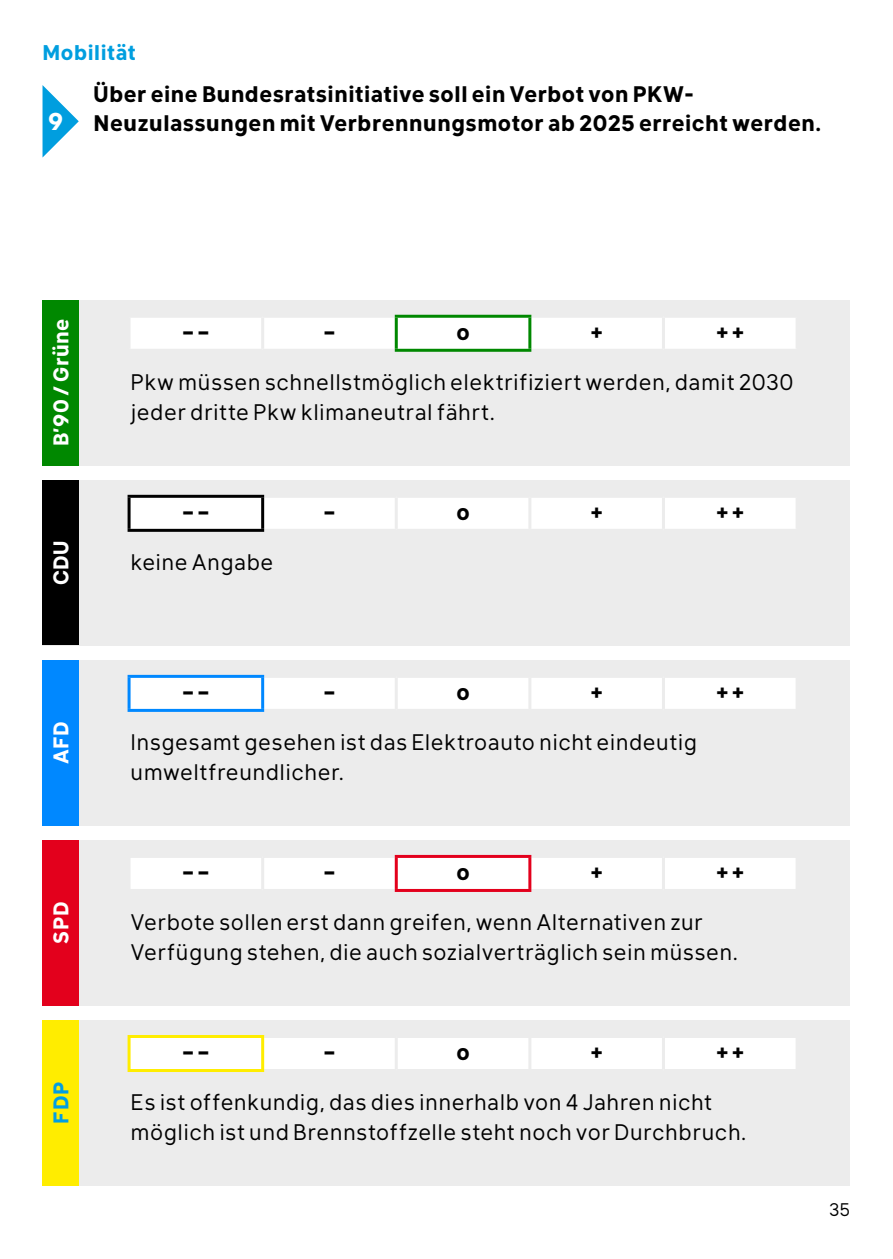
<style>
.page{position:relative;width:893px;height:1259px;background:#fff}
.page>*{position:absolute;margin:0;border:0;box-sizing:border-box;transform-origin:0 0}
.t1{font:700 24px "Klima";color:#fff}
.t2{font:22.2px/30px "Klima";letter-spacing:.025em;color:#000}
.t3{font:700 22.2px "Klima";letter-spacing:.025em;color:#000}
.t4{font:700 21px "Klima";letter-spacing:.02em;color:#fff}
.t5{font:700 21px "Klima";letter-spacing:.025em;color:#009edf}
.t6{font:700 21px "Klima";color:#009ee3}
.t7{font:18px "Klima";color:#000}
</style>
<div class="page">
<div style="left:43px;top:1020px;width:807px;height:165px;background:#ececec"></div>
<div style="left:131px;top:1038px;width:665px;height:31px;background:#fff"></div>
<hr style="left:395px;top:1038px;width:3px;height:31px;background:#ececec">
<hr style="left:528px;top:1038px;width:3px;height:31px;background:#ececec">
<hr style="left:662px;top:1038px;width:3px;height:31px;background:#ececec">
<hr style="left:128px;top:1035px;width:136px;height:3px;background:#ffed00">
<hr style="left:128px;top:1038px;width:3px;height:31px;background:#ffed00">
<hr style="left:261px;top:1038px;width:3px;height:31px;background:#ffed00">
<hr style="left:128px;top:1069px;width:136px;height:3px;background:#ffed00">
<div style="left:43px;top:840px;width:807px;height:165px;background:#ececec"></div>
<div style="left:131px;top:858px;width:665px;height:31px;background:#fff"></div>
<hr style="left:261px;top:858px;width:3px;height:31px;background:#ececec">
<hr style="left:662px;top:858px;width:3px;height:31px;background:#ececec">
<hr style="left:395px;top:855px;width:136px;height:3px;background:#e3001c">
<hr style="left:395px;top:858px;width:3px;height:31px;background:#e3001c">
<hr style="left:528px;top:858px;width:3px;height:31px;background:#e3001c">
<hr style="left:395px;top:889px;width:136px;height:3px;background:#e3001c">
<div style="left:43px;top:660px;width:807px;height:165px;background:#ececec"></div>
<div style="left:131px;top:678px;width:665px;height:31px;background:#fff"></div>
<hr style="left:395px;top:678px;width:3px;height:31px;background:#ececec">
<hr style="left:528px;top:678px;width:3px;height:31px;background:#ececec">
<hr style="left:662px;top:678px;width:3px;height:31px;background:#ececec">
<hr style="left:128px;top:675px;width:136px;height:3px;background:#08f">
<hr style="left:128px;top:678px;width:3px;height:31px;background:#08f">
<hr style="left:261px;top:678px;width:3px;height:31px;background:#08f">
<hr style="left:128px;top:709px;width:136px;height:3px;background:#08f">
<div style="left:43px;top:480px;width:807px;height:165px;background:#ececec"></div>
<div style="left:131px;top:498px;width:665px;height:31px;background:#fff"></div>
<hr style="left:662px;top:498px;width:3px;height:31px;background:#ececec">
<hr style="left:528px;top:498px;width:3px;height:31px;background:#ececec">
<hr style="left:395px;top:498px;width:3px;height:31px;background:#ececec">
<hr style="left:128px;top:495px;width:136px;height:3px;background:#000">
<hr style="left:128px;top:498px;width:3px;height:31px;background:#000">
<hr style="left:261px;top:498px;width:3px;height:31px;background:#000">
<hr style="left:128px;top:529px;width:136px;height:3px;background:#000">
<div style="left:43px;top:300px;width:807px;height:165px;background:#ececec"></div>
<div style="left:131px;top:318px;width:665px;height:31px;background:#fff"></div>
<hr style="left:261px;top:318px;width:3px;height:31px;background:#ececec">
<hr style="left:662px;top:318px;width:3px;height:31px;background:#ececec">
<hr style="left:395px;top:315px;width:136px;height:3px;background:#080">
<hr style="left:395px;top:318px;width:3px;height:31px;background:#080">
<hr style="left:528px;top:318px;width:3px;height:31px;background:#080">
<hr style="left:395px;top:349px;width:136px;height:3px;background:#080">
<svg style="left:43px;top:85px;width:36px;height:72px"></svg>
<div style="left:43px;top:660px;width:36px;height:165px;background:#08f"></div>
<div style="left:43px;top:481px;width:36px;height:164px;background:#000"></div>
<div style="left:43px;top:840px;width:36px;height:165px;background:#e3001c"></div>
<div style="left:43px;top:1020px;width:36px;height:165px;background:#ffed00"></div>
<div style="left:43px;top:300px;width:36px;height:165px;background:#080"></div>
<hr style="left:0;top:0;width:1px;height:1259px;background:#000">
<p class="t5" style="left:43px;top:34px;width:95px">Mobilität</p>
<p class="t3" style="left:94px;top:75px;width:602px">Über eine Bundesratsinitiative soll ein Verbot von PKW-</p>
<p class="t1" style="left:48px;top:100px;width:17px">9</p>
<p class="t3" style="left:94px;top:103px;width:729px">Neuzulassungen mit Verbrennungsmotor ab 2025 erreicht werden.</p>
<p class="t4" style="left:43px;top:446px;width:129px;rotate:-90deg">B’90 / Grüne</p>
<p class="t4" style="left:43px;top:585px;width:46px;rotate:-90deg">CDU</p>
<p class="t4" style="left:43px;top:764px;width:44px;rotate:-90deg">AFD</p>
<p class="t4" style="left:43px;top:944px;width:45px;rotate:-90deg">SPD</p>
<p class="t6" style="left:43px;top:1124px;width:44px;rotate:-90deg">FDP</p>
<p class="t3" style="left:182px;top:313px;width:30px">––</p>
<p class="t3" style="left:323px;top:313px;width:14px">–</p>
<p class="t3" style="left:456px;top:313px;width:15px">o</p>
<p class="t3" style="left:590px;top:313px;width:15px">+</p>
<p class="t3" style="left:715px;top:313px;width:31px">++</p>
<p class="t2" style="left:131px;top:365px;width:664px">Pkw müssen schnellstmöglich elektrifiziert werden, damit 2030 jeder dritte Pkw klimaneutral fährt.</p>
<p class="t3" style="left:182px;top:493px;width:30px">––</p>
<p class="t3" style="left:323px;top:493px;width:14px">–</p>
<p class="t3" style="left:456px;top:493px;width:15px">o</p>
<p class="t3" style="left:590px;top:493px;width:15px">+</p>
<p class="t3" style="left:715px;top:493px;width:31px">++</p>
<p class="t2" style="left:131px;top:545px;width:144px">keine Angabe</p>
<p class="t3" style="left:182px;top:673px;width:30px">––</p>
<p class="t3" style="left:323px;top:673px;width:14px">–</p>
<p class="t3" style="left:456px;top:673px;width:15px">o</p>
<p class="t3" style="left:590px;top:673px;width:15px">+</p>
<p class="t3" style="left:715px;top:673px;width:31px">++</p>
<p class="t2" style="left:131px;top:725px;width:568px">Insgesamt gesehen ist das Elektroauto nicht eindeutig umweltfreundlicher.</p>
<p class="t3" style="left:182px;top:853px;width:30px">––</p>
<p class="t3" style="left:323px;top:853px;width:14px">–</p>
<p class="t3" style="left:456px;top:853px;width:15px">o</p>
<p class="t3" style="left:590px;top:853px;width:15px">+</p>
<p class="t3" style="left:715px;top:853px;width:31px">++</p>
<p class="t2" style="left:131px;top:905px;width:609px">Verbote sollen erst dann greifen, wenn Alternativen zur<br>Verfügung stehen, die auch sozialverträglich sein müssen.</p>
<p class="t3" style="left:182px;top:1033px;width:30px">––</p>
<p class="t3" style="left:323px;top:1033px;width:14px">–</p>
<p class="t3" style="left:456px;top:1033px;width:15px">o</p>
<p class="t3" style="left:590px;top:1033px;width:15px">+</p>
<p class="t3" style="left:715px;top:1033px;width:31px">++</p>
<p class="t2" style="left:131px;top:1085px;width:617px">Es ist offenkundig, das dies innerhalb von 4 Jahren nicht möglich ist und Brennstoffzelle steht noch vor Durchbruch.</p>
<p class="t7" style="left:829px;top:1195px;width:23px">35</p>
</div>
